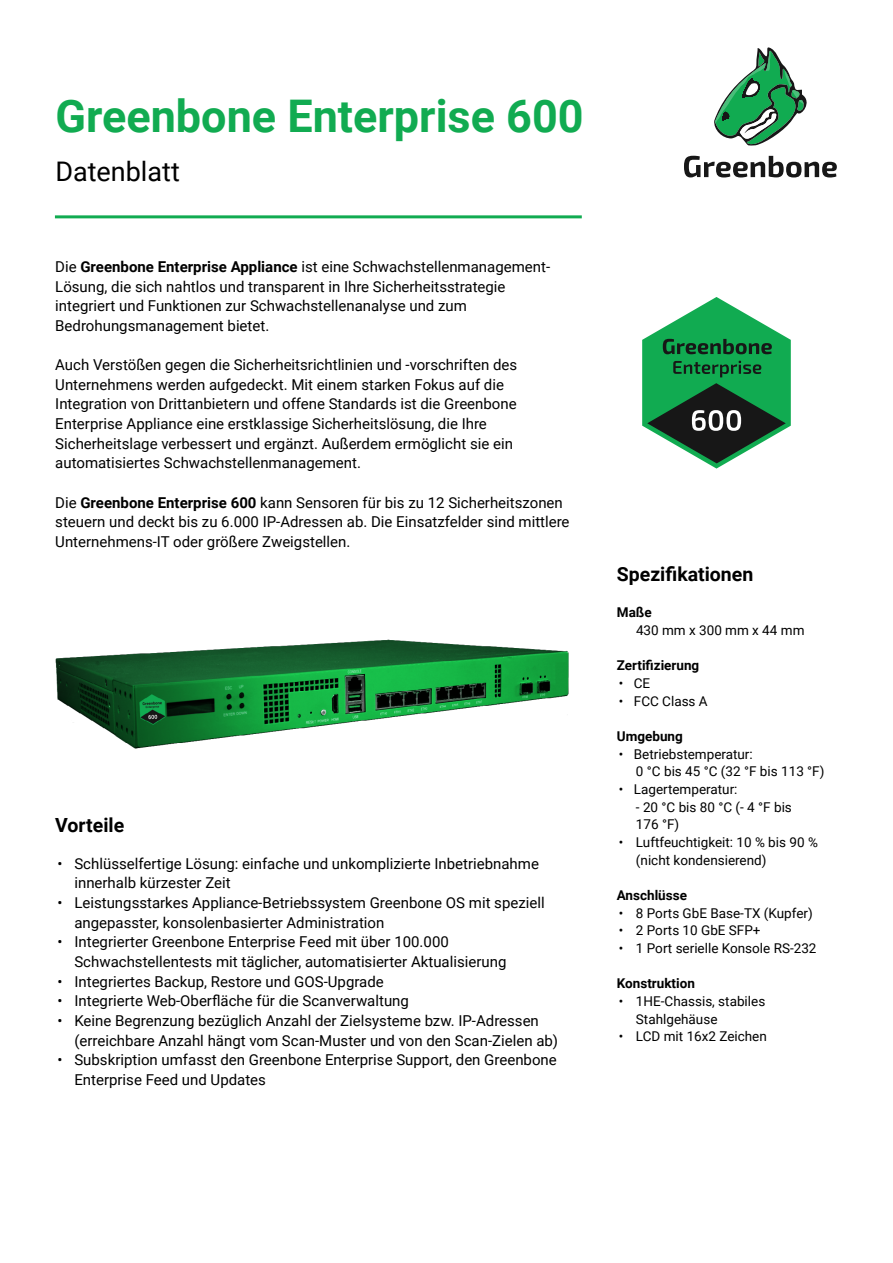
<style>
.page{position:relative;width:893px;height:1263px;background:#fff}
.page>*{position:absolute;margin:0;border:0;box-sizing:border-box;transform-origin:0 0}
.t1{font:700 45px "Roboto";color:#11ab51}
.t2{font:27px "Roboto";color:#000}
.t3{font:700 19.5px "Roboto";color:#000}
.t4{font:15px/19.6px "Roboto";color:#000}
.t5{font:13.5px/17.7px "Roboto";color:#000}
.t6{font:700 13.5px "Roboto";color:#000}
.s1{font-weight:700}
</style>
<div class="page">
<svg style="left:642px;top:297px;width:149px;height:171px"></svg>
<img style="left:55px;top:639px;width:514px;height:110px">
<svg style="left:714px;top:47px;width:93px;height:99px"></svg>
<svg style="left:684px;top:156px;width:153px;height:21px"></svg>
<hr style="left:55px;top:215px;width:527px;height:3px;background:#11ab51">
<h1 class="t1" style="left:55px;top:84px;width:530px">Greenbone Enterprise 600</h1>
<h2 class="t2" style="left:55px;top:152px;width:126px">Datenblatt</h2>
<p class="t4" style="left:55px;top:256px;width:496px">Die <span class="s1">Greenbone Enterprise Appliance</span> ist eine Schwachstellenmanagement-Lösung, die sich nahtlos und transparent in Ihre Sicherheitsstrategie integriert und Funktionen zur Schwachstellenanalyse und zum Bedrohungsmanagement bietet.</p>
<p class="t4" style="left:55px;top:354px;width:463px">Auch Verstößen gegen die Sicherheitsrichtlinien und -vorschriften des Unternehmens werden aufgedeckt. Mit einem starken Fokus auf die Integration von Drittanbietern und offene Standards ist die Greenbone Enterprise Appliance eine erstklassige Sicherheitslösung, die Ihre Sicherheitslage verbessert und ergänzt. Außerdem ermöglicht sie ein automatisiertes Schwachstellenmanagement.</p>
<p class="t4" style="left:55px;top:492px;width:516px">Die <span class="s1">Greenbone Enterprise 600</span> kann Sensoren für bis zu 12 Sicherheitszonen steuern und deckt bis zu 6.000 IP-Adressen ab. Die Einsatzfelder sind mittlere<br>Unternehmens-IT oder größere Zweigstellen.</p>
<h3 class="t3" style="left:55px;top:811px;width:70px">Vorteile</h3>
<p class="t4" style="left:74px;top:853px;width:466px;text-indent:-17px">• Schlüsselfertige Lösung: einfache und unkomplizierte Inbetriebnahme innerhalb kürzester Zeit</p>
<p class="t4" style="left:74px;top:892px;width:472px;text-indent:-17px">• Leistungsstarkes Appliance-Betriebssystem Greenbone OS mit speziell angepasster, konsolenbasierter Administration</p>
<p class="t4" style="left:74px;top:932px;width:433px;text-indent:-17px">• Integrierter Greenbone Enterprise Feed mit über 100.000<br>Schwachstellentests mit täglicher, automatisierter Aktualisierung</p>
<p class="t4" style="left:57px;top:971px;width:328px">• Integriertes Backup, Restore und GOS-Upgrade</p>
<p class="t4" style="left:57px;top:990px;width:353px">• Integrierte Web-Oberfläche für die Scanverwaltung</p>
<p class="t4" style="left:74px;top:1010px;width:485px;text-indent:-17px">• Keine Begrenzung bezüglich Anzahl der Zielsysteme bzw. IP-Adressen (erreichbare Anzahl hängt vom Scan-Muster und von den Scan-Zielen ab)</p>
<p class="t4" style="left:74px;top:1049px;width:484px;text-indent:-17px">• Subskription umfasst den Greenbone Enterprise Support, den Greenbone<br>Enterprise Feed und Updates</p>
<h3 class="t3" style="left:617px;top:561px;width:138px">Spezifikationen</h3>
<p class="t6" style="left:617px;top:603px;width:36px">Maße</p>
<p class="t5" style="left:636px;top:621px;width:170px">430 mm x 300 mm x 44 mm</p>
<p class="t6" style="left:617px;top:656px;width:84px">Zertifizierung</p>
<p class="t5" style="left:619px;top:674px;width:33px">• CE</p>
<p class="t5" style="left:619px;top:691px;width:90px">• FCC Class A</p>
<p class="t6" style="left:617px;top:727px;width:68px">Umgebung</p>
<p class="t5" style="left:636px;top:744px;width:190px;text-indent:-17px">• Betriebstemperatur:<br>0 °C bis 45 °C (32 °F bis 113 °F)</p>
<p class="t5" style="left:619px;top:780px;width:120px">• Lagertemperatur:</p>
<p class="t5" style="left:636px;top:797px;width:157px">- 20 °C bis 80 °C (- 4 °F bis<br>176 °F)</p>
<p class="t5" style="left:636px;top:833px;width:183px;text-indent:-17px">• Luftfeuchtigkeit: 10 % bis 90 % (nicht kondensierend)</p>
<p class="t6" style="left:617px;top:886px;width:72px">Anschlüsse</p>
<p class="t5" style="left:619px;top:903px;width:195px">• 8 Ports GbE Base-TX (Kupfer)</p>
<p class="t5" style="left:619px;top:921px;width:143px">• 2 Ports 10 GbE SFP+</p>
<p class="t5" style="left:619px;top:939px;width:199px">• 1 Port serielle Konsole RS-232</p>
<p class="t6" style="left:617px;top:974px;width:80px">Konstruktion</p>
<p class="t5" style="left:636px;top:992px;width:131px;text-indent:-17px">• 1HE-Chassis, stabiles<br>Stahlgehäuse</p>
<p class="t5" style="left:619px;top:1027px;width:149px">• LCD mit 16x2 Zeichen</p>
</div>
